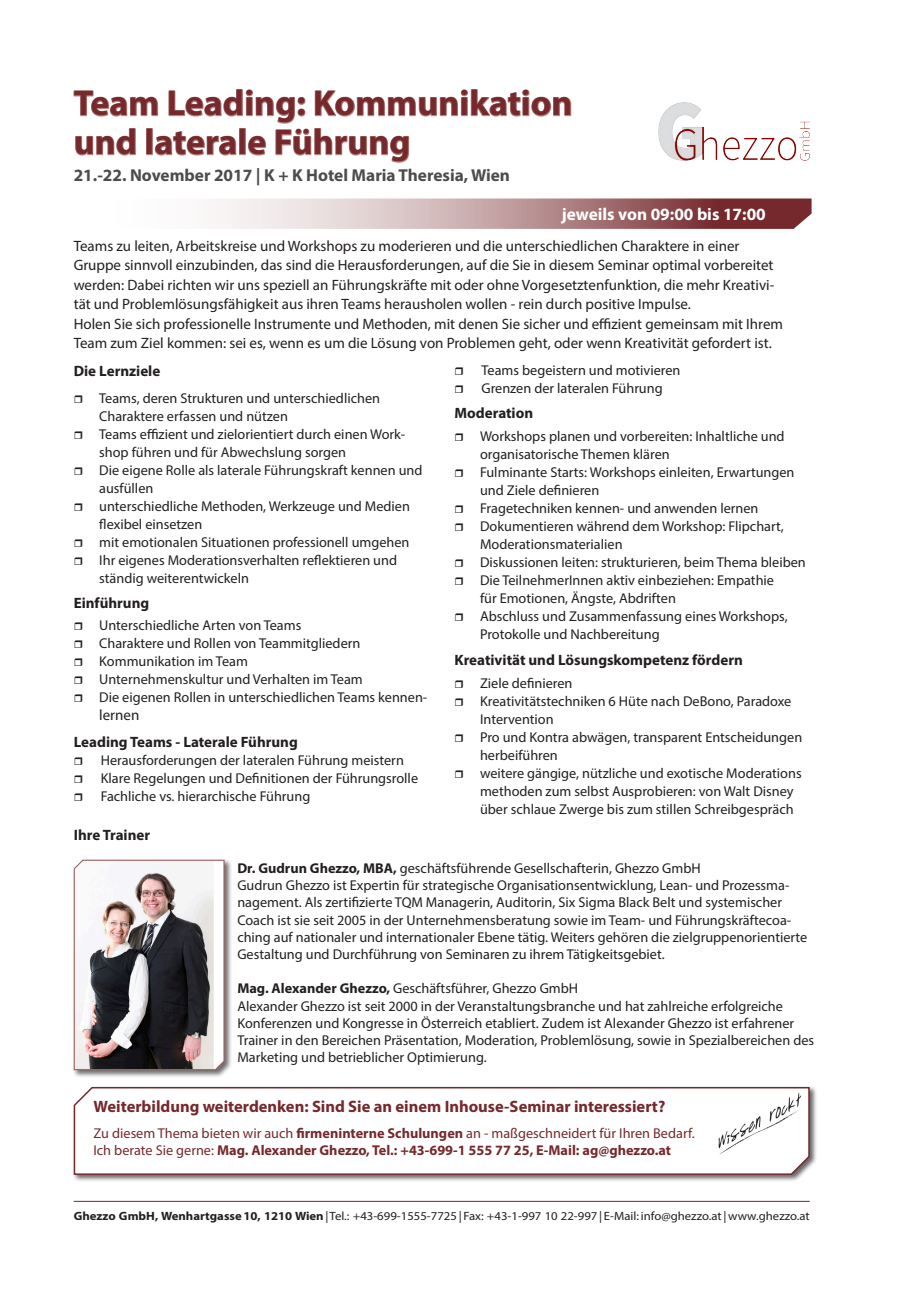
<style>
.page{position:relative;width:919px;height:1289px;background:#fff}
.page>*{position:absolute;margin:0;border:0;box-sizing:border-box;transform-origin:0 0}
.t1{font:700 36px/39px "Myriad Pro";color:#75292c}
.t2{font:700 17.25px "Myriad Pro";color:#4b4c4d}
.t3{font:700 17.25px "Myriad Pro";color:#fff}
.t4{font:700 16.5px "Myriad Pro";color:#75292c}
.Lauf-TXT{font:15px/19.5px "Myriad Pro";color:#231f20}
.überschriften{font:700 15px "Myriad Pro";color:#231f20}
.aufzählung_text{font:700 15px "Myriad Pro";color:#231f20}
.t5{font:14.25px/18px "Myriad Pro";color:#231f20}
.t6{font:700 14.25px/17.1px "Myriad Pro";color:#75292c}
.t7{font:12px "Myriad Pro";color:#231f20;scale:1.06 1}
.s1{font-weight:700}
.s2{font-weight:400}
</style>
<div class="page">
<svg style="left:216px;top:198px;width:595px;height:31px;background:#ba9495"></svg>
<hr style="left:74px;top:1200px;width:735px;height:1px;background:#75292c">
<div style="left:72px;top:858px;width:160px;height:219px;background:#231f20;opacity:.65"></div>
<svg style="left:73px;top:858px;width:152px;height:212px"></svg>
<div style="left:72px;top:1085px;width:745px;height:97px;background:#231f20;opacity:.69"></div>
<svg style="left:73px;top:1086px;width:737px;height:90px"></svg>
<img style="left:712px;top:1089px;width:88px;height:66px">
<svg style="left:73px;top:89px;width:499px;height:74px"></svg>
<img style="left:658px;top:102px;width:152px;height:59px">
<p class="t1" style="left:74px;top:83px;width:500px">Team Leading: Kommunikation und laterale Führung</p>
<p class="t2" style="left:74px;top:164px;width:438px">21.-22. November 2017 | K + K Hotel Maria Theresia, Wien</p>
<p class="t3" style="left:561px;top:203px;width:205px">jeweils von 09:00 bis 17:00</p>
<p class="Lauf-TXT" style="left:74px;top:235px;width:710px">Teams zu leiten, Arbeitskreise und Workshops zu moderieren und die unterschiedlichen Charaktere in einer Gruppe sinnvoll einzubinden, das sind die Herausforderungen, auf die Sie in diesem Seminar optimal vorbereitet werden: Dabei richten wir uns speziell an Führungskräfte mit oder ohne Vorgesetztenfunktion, die mehr Kreativi&shy;tät und Problemlösungsfähigkeit aus ihren Teams herausholen wollen - rein durch positive Impulse.<br>Holen Sie sich professionelle Instrumente und Methoden, mit denen Sie sicher und effizient gemeinsam mit Ihrem Team zum Ziel kommen: sei es, wenn es um die Lösung von Problemen geht, oder wenn Kreativität gefordert ist.</p>
<p class="überschriften" style="left:74px;top:361px;width:88px">Die Lernziele</p>
<p class="t5" style="left:99px;top:388px;width:282px">Teams, deren Strukturen und unterschiedlichen<br>Charaktere erfassen und nützen</p>
<p class="t5" style="left:99px;top:424px;width:307px">Teams effizient und zielorientiert durch einen Work&shy;shop führen und für Abwechslung sorgen</p>
<p class="t5" style="left:99px;top:460px;width:325px">Die eigene Rolle als laterale Führungskraft kennen und ausfüllen</p>
<p class="t5" style="left:99px;top:496px;width:312px">unterschiedliche Methoden, Werkzeuge und Medien flexibel einsetzen</p>
<p class="t5" style="left:99px;top:532px;width:312px">mit emotionalen Situationen professionell umgehen</p>
<p class="t5" style="left:99px;top:550px;width:299px">Ihr eigenes Moderationsverhalten reflektieren und ständig weiterentwickeln</p>
<p class="aufzählung_text" style="left:74px;top:592px;width:77px">Einführung</p>
<p class="t5" style="left:99px;top:616px;width:203px">Unterschiedliche Arten von Teams</p>
<p class="t5" style="left:99px;top:634px;width:263px">Charaktere und Rollen von Teammitgliedern</p>
<p class="t5" style="left:99px;top:652px;width:150px">Kommunikation im Team</p>
<p class="t5" style="left:99px;top:670px;width:265px">Unternehmenskultur und Verhalten im Team</p>
<p class="t5" style="left:99px;top:688px;width:329px">Die eigenen Rollen in unterschiedlichen Teams kennen-</p>
<p class="Lauf-TXT" style="left:99px;top:705px;width:42px">lernen</p>
<p class="aufzählung_text" style="left:74px;top:732px;width:225px">Leading Teams - Laterale Führung</p>
<p class="t5" style="left:101px;top:751px;width:305px">Herausforderungen der lateralen Führung meistern</p>
<p class="t5" style="left:101px;top:769px;width:319px">Klare Regelungen und Definitionen der Führungsrolle</p>
<p class="t5" style="left:101px;top:787px;width:211px">Fachliche vs. hierarchische Führung</p>
<p class="überschriften" style="left:74px;top:825px;width:78px">Ihre Trainer</p>
<p class="t5" style="left:481px;top:361px;width:200px">Teams begeistern und motivieren</p>
<p class="t5" style="left:481px;top:379px;width:183px">Grenzen der lateralen Führung</p>
<p class="überschriften" style="left:454px;top:403px;width:80px">Moderation</p>
<p class="t5" style="left:480px;top:427px;width:306px">Workshops planen und vorbereiten: Inhaltliche und organisatorische Themen klären</p>
<p class="t5" style="left:480px;top:463px;width:316px">Fulminante Starts: Workshops einleiten, Erwartungen und Ziele definieren</p>
<p class="t5" style="left:480px;top:499px;width:280px">Fragetechniken kennen- und anwenden lernen</p>
<p class="t5" style="left:480px;top:517px;width:305px">Dokumentieren während dem Workshop: Flipchart,<br>Moderationsmaterialien</p>
<p class="t5" style="left:480px;top:553px;width:327px">Diskussionen leiten: strukturieren, beim Thema bleiben</p>
<p class="t5" style="left:480px;top:571px;width:295px">Die TeilnehmerInnen aktiv einbeziehen: Empathie für Emotionen, Ängste, Abdriften</p>
<p class="t5" style="left:480px;top:607px;width:309px">Abschluss und Zusammenfassung eines Workshops,<br>Protokolle und Nachbereitung</p>
<p class="überschriften" style="left:454px;top:650px;width:290px">Kreativität und Lösungskompetenz fördern</p>
<p class="t5" style="left:480px;top:673px;width:94px">Ziele definieren</p>
<p class="t5" style="left:480px;top:691px;width:313px">Kreativitätstechniken 6 Hüte nach DeBono, Paradoxe<br>Intervention</p>
<p class="t5" style="left:480px;top:727px;width:324px">Pro und Kontra abwägen, transparent Entscheidungen herbeiführen</p>
<p class="t5" style="left:480px;top:763px;width:323px">weitere gängige, nützliche und exotische Moderations methoden zum selbst Ausprobieren: von Walt Disney über schlaue Zwerge bis zum stillen Schreibgespräch</p>
<p class="t5" style="left:237px;top:859px;width:465px"><span class="s1">Dr. Gudrun Ghezzo, MBA,</span> geschäftsführende Gesellschafterin, Ghezzo GmbH</p>
<p class="t5" style="left:237px;top:876px;width:571px;line-height:17.1px">Gudrun Ghezzo ist Expertin für strategische Organisationsentwicklung, Lean- und Prozessma&shy;nagement. Als zertifizierte TQM Managerin, Auditorin, Six Sigma Black Belt und systemischer Coach ist sie seit 2005 in der Unternehmensberatung sowie im Team- und Führungskräftecoa&shy;ching auf nationaler und internationaler Ebene tätig. Weiters gehören die zielgruppenorientierte Gestaltung und Durchführung von Seminaren zu ihrem Tätigkeitsgebiet.</p>
<p class="t5" style="left:237px;top:979px;width:342px"><span class="s1">Mag. Alexander Ghezzo,</span> Geschäftsführer, Ghezzo GmbH</p>
<p class="t5" style="left:237px;top:996px;width:578px;line-height:17.1px">Alexander Ghezzo ist seit 2000 in der Veranstaltungsbranche und hat zahlreiche erfolgreiche Konferenzen und Kongresse in Österreich etabliert. Zudem ist Alexander Ghezzo ist erfahrener Trainer in den Bereichen Präsentation, Moderation, Problemlösung, sowie in Spezialbereichen des Marketing und betrieblicher Optimierung.</p>
<p class="t4" style="left:93px;top:1095px;width:573px">Weiterbildung weiterdenken: Sind Sie an einem Inhouse-Seminar interessiert?</p>
<p class="t6" style="left:93px;top:1123px;width:602px"><span class="s2">Zu diesem Thema bieten wir auch</span> firmeninterne Schulungen <span class="s2">an - maßgeschneidert für Ihren Bedarf.<br>Ich berate Sie gerne:</span> Mag. Alexander Ghezzo, Tel.: +43-699-1 555 77 25, E-Mail: ag@ghezzo.at</p>
<p class="t7" style="left:74px;top:1208px;width:695px"><span class="s1">Ghezzo GmbH, Wenhartgasse 10, 1210 Wien</span> | Tel.: +43-699-1555-7725 | Fax: +43-1-997 10 22-997 | E-Mail: info@ghezzo.at | www.ghezzo.at</p>
</div>
